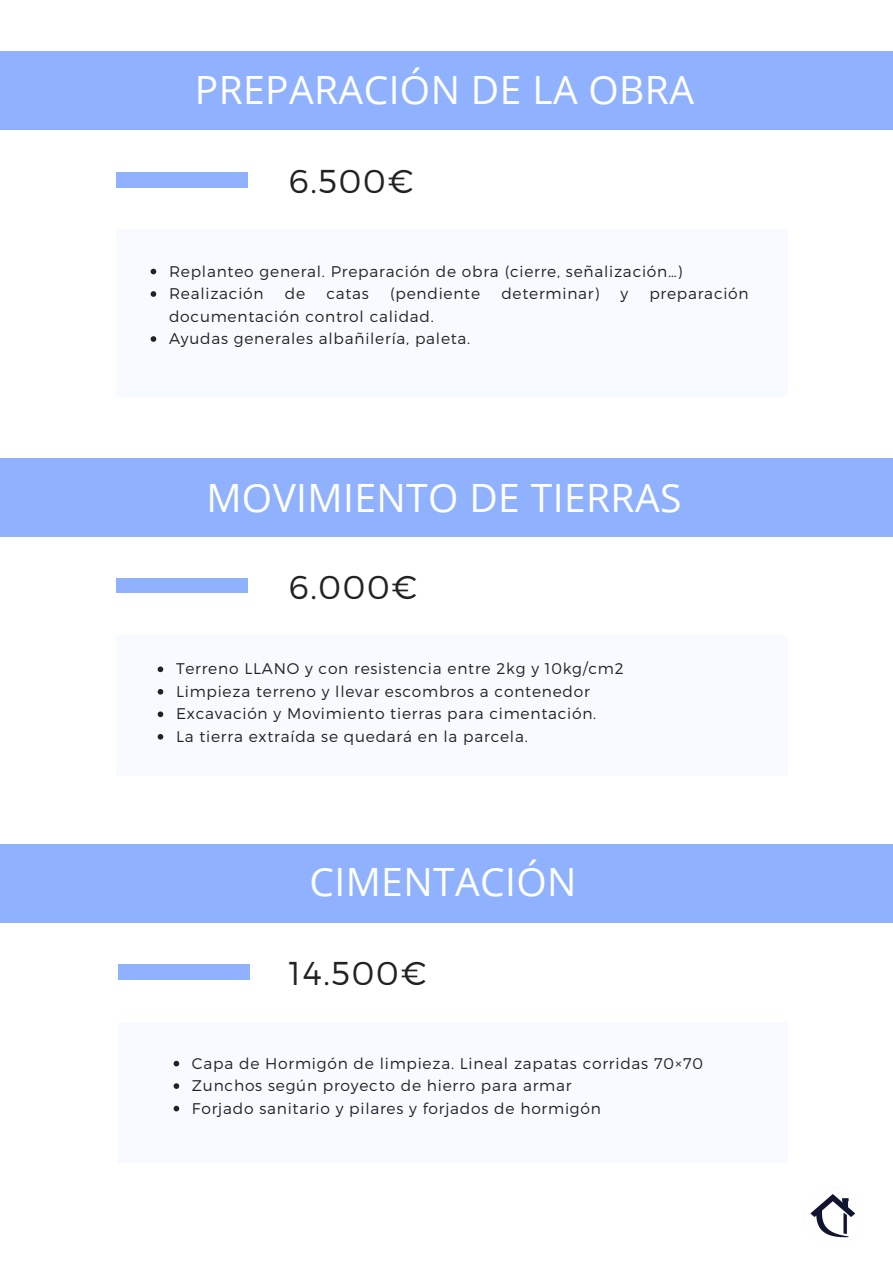
<style>
.page{position:relative;width:893px;height:1264px;background:#fff}
.page>*{position:absolute;margin:0;border:0;box-sizing:border-box;transform-origin:0 0}
.t1{font:39px "Open Sans";letter-spacing:.01em;color:#fff}
.t2{font:300 33px "Montserrat";letter-spacing:.05em;color:#222}
.t3{font:300 15.45px/22.5px "Montserrat";letter-spacing:.05em;color:#222}
</style>
<div class="page">
<div style="left:0;top:51px;width:892px;height:79px;background:#90b2fe"></div>
<div style="left:116px;top:172px;width:132px;height:15px;background:#90b2fe"></div>
<div style="left:117px;top:229px;width:671px;height:168px;background:#f7faff"></div>
<svg style="left:151px;top:269px;width:5px;height:5px"></svg>
<svg style="left:151px;top:291px;width:5px;height:6px"></svg>
<svg style="left:151px;top:336px;width:5px;height:6px"></svg>
<div style="left:116px;top:635px;width:672px;height:141px;background:#f7faff"></div>
<svg style="left:158px;top:666px;width:5px;height:6px"></svg>
<svg style="left:158px;top:689px;width:5px;height:5px"></svg>
<svg style="left:158px;top:711px;width:5px;height:6px"></svg>
<svg style="left:158px;top:734px;width:5px;height:5px"></svg>
<div style="left:116px;top:578px;width:132px;height:14px;background:#90b2fe"></div>
<img style="left:810px;top:1194px;width:45px;height:44px">
<div style="left:0;top:458px;width:892px;height:78px;background:#90b2fe"></div>
<div style="left:118px;top:1022px;width:669px;height:140px;background:#f7faff"></div>
<svg style="left:173px;top:1060px;width:6px;height:6px"></svg>
<svg style="left:173px;top:1083px;width:6px;height:5px"></svg>
<svg style="left:173px;top:1105px;width:6px;height:6px"></svg>
<div style="left:118px;top:964px;width:132px;height:15px;background:#90b2fe"></div>
<div style="left:0;top:844px;width:892px;height:78px;background:#90b2fe"></div>
<h1 class="t1" style="left:195px;top:63px;width:500px">PREPARACIÓN DE LA OBRA</h1>
<h2 class="t2" style="left:289px;top:160px;width:126px">6.500€</h2>
<p class="t3" style="left:169px;top:259px;width:515px">Replanteo general. Preparación de obra (cierre, señalización…)<br>Realización</p>
<p class="t3" style="left:285px;top:281px;width:22px">de</p>
<p class="t3" style="left:326px;top:281px;width:44px">catas</p>
<p class="t3" style="left:390px;top:281px;width:92px">(pendiente</p>
<p class="t3" style="left:501px;top:281px;width:99px">determinar)</p>
<p class="t3" style="left:620px;top:281px;width:9px">y</p>
<p class="t3" style="left:649px;top:281px;width:101px">preparación</p>
<p class="t3" style="left:169px;top:304px;width:303px">documentación control calidad.<br>Ayudas generales albañilería, paleta.</p>
<h1 class="t1" style="left:206px;top:470px;width:476px">MOVIMIENTO DE TIERRAS</h1>
<h2 class="t2" style="left:289px;top:565px;width:130px">6.000€</h2>
<p class="t3" style="left:176px;top:657px;width:449px">Terreno LLANO y con resistencia entre 2kg y 10kg/cm2<br>Limpieza terreno y llevar escombros a contenedor Excavación y Movimiento tierras para cimentación.<br>La tierra extraída se quedará en la parcela.</p>
<h1 class="t1" style="left:309px;top:854px;width:268px">CIMENTACIÓN</h1>
<h2 class="t2" style="left:289px;top:951px;width:139px">14.500€</h2>
<p class="t3" style="left:192px;top:1051px;width:512px">Capa de Hormigón de limpieza. Lineal zapatas corridas 70×70<br>Zunchos según proyecto de hierro para armar<br>Forjado sanitario y pilares y forjados de hormigón</p>
</div>
